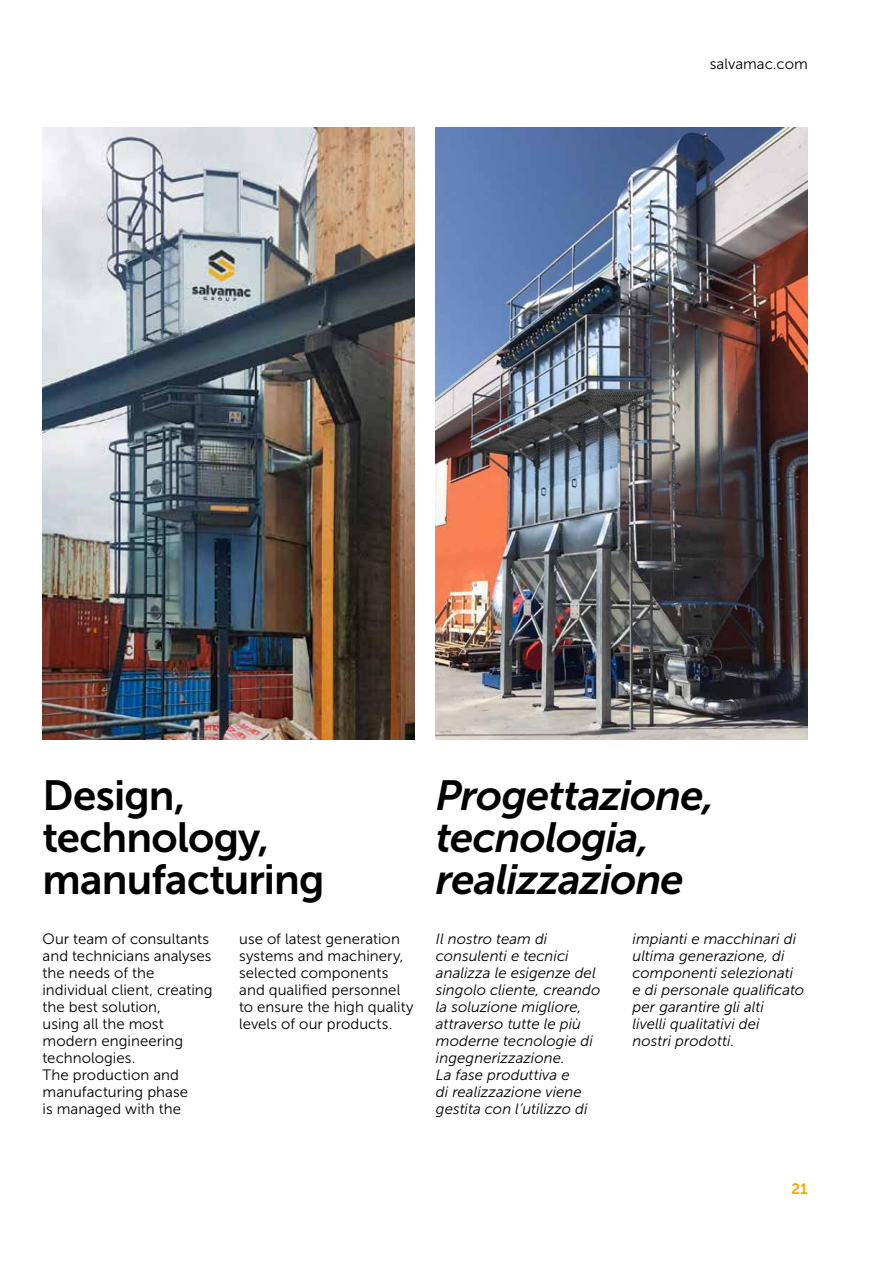
<style>
.page{position:relative;width:893px;height:1263px;background:#fff}
.page>*{position:absolute;margin:0;border:0;box-sizing:border-box;transform-origin:0 0}
.t1{font:italic 42px/42px "Museo Sans 700";letter-spacing:-.02em;color:#000}
.t2{font:42px/42px "Museo Sans 700";letter-spacing:-.02em;color:#000}
.t3{font:italic 15px/17px "Museo Sans 300";color:#000}
.t4{font:15px/17px "Museo Sans 300";letter-spacing:.005em;color:#000}
.t5{font:15px "Museo Sans 700";color:#f4a800}
</style>
<div class="page">
<img style="left:436px;top:128px;width:372px;height:612px">
<img style="left:43px;top:128px;width:372px;height:612px">
<p class="t4" style="left:710px;top:56px;width:100px">salvamac.com</p>
<h1 class="t2" style="left:43px;top:774px;width:284px">Design, technology, manufacturing</h1>
<p class="t4" style="left:43px;top:930px;width:172px">Our team of consultants and technicians analyses the needs of the individual client, creating the best solution,<br>using all the most modern engineering technologies.<br>The production and manufacturing phase<br>is managed with the</p>
<p class="t4" style="left:239px;top:930px;width:176px">use of latest generation systems and machinery, selected components and qualified personnel to ensure the high quality levels of our products.</p>
<h1 class="t1" style="left:436px;top:774px;width:280px">Progettazione, tecnologia, realizzazione</h1>
<p class="t3" style="left:436px;top:930px;width:166px">Il nostro team di consulenti e tecnici analizza le esigenze del singolo cliente, creando la soluzione migliore, attraverso tutte le più moderne tecnologie di ingegnerizzazione.<br>La fase produttiva e<br>di realizzazione viene gestita con l’utilizzo di</p>
<p class="t3" style="left:632px;top:930px;width:173px">impianti e macchinari di ultima generazione, di componenti selezionati e di personale qualificato per garantire gli alti<br>livelli qualitativi dei<br>nostri prodotti.</p>
<p class="t5" style="left:791px;top:1181px;width:18px">21</p>
</div>
